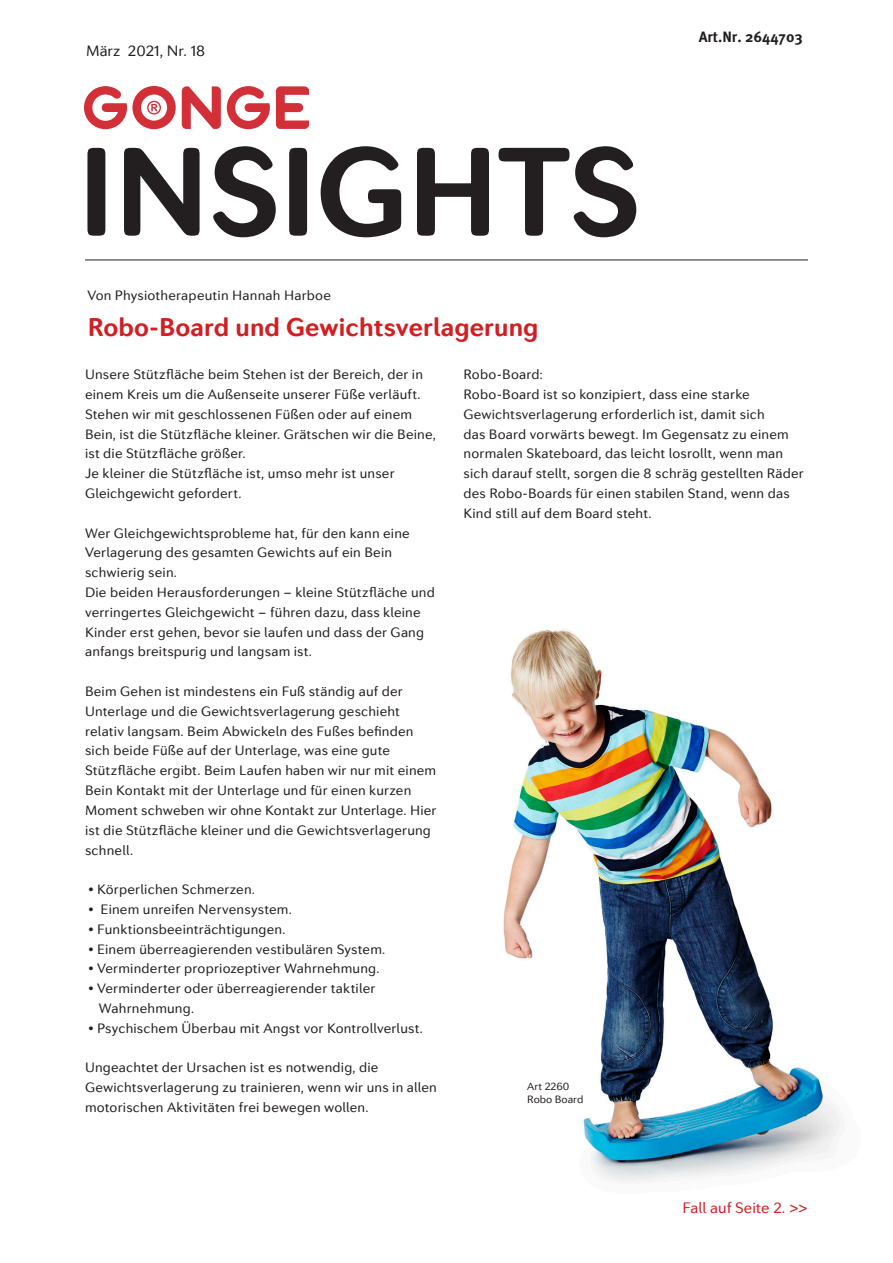
<style>
.page{position:relative;width:893px;height:1263px;background:#fff}
.page>*{position:absolute;margin:0;border:0;box-sizing:border-box;transform-origin:0 0}
.t1{font:700 123.9px "Seconda Soft";letter-spacing:-.01em;color:#231f20}
.t2{font:700 25.5px "Seconda Soft";letter-spacing:.005em;color:#d11f23}
.t3{font:15px "Seconda Soft";color:#d11f23}
.t4{font:15px "Seconda Soft";color:#231f20}
.t5{font:700 15px "Meta Pro";color:#221e1f}
.BRI{font:13.5px/19.8px "Seconda Soft";letter-spacing:.015em;color:#231f20}
.BR{font:10.5px "Seconda Soft";color:#231f20}
</style>
<div class="page">
<img style="left:503px;top:629px;width:337px;height:553px">
<hr style="left:85px;top:260px;width:723px;height:1px;background:#231f20">
<svg style="left:182px;top:86px;width:39px;height:43px"></svg>
<svg style="left:227px;top:86px;width:43px;height:43px"></svg>
<svg style="left:276px;top:86px;width:33px;height:43px"></svg>
<svg style="left:84px;top:86px;width:92px;height:43px"></svg>
<p class="t4" style="left:86px;top:42px;width:121px">März 2021, Nr. 18</p>
<p class="t1" style="left:78px;top:116px;width:565px">INSIGHTS</p>
<p class="BRI" style="left:87px;top:285px;width:245px">Von Physiotherapeutin Hannah Harboe</p>
<p class="t2" style="left:88px;top:311px;width:452px">Robo-Board und Gewichtsverlagerung</p>
<p class="t5" style="left:699px;top:25px;width:106px">Art.Nr. 2644703</p>
<p class="BRI" style="left:85px;top:365px;width:352px">Unsere Stützfläche beim Stehen ist der Bereich, der in einem Kreis um die Außenseite unserer Füße verläuft.<br>Stehen wir mit geschlossenen Füßen oder auf einem Bein, ist die Stützfläche kleiner. Grätschen wir die Beine, ist die Stützfläche größer.</p>
<p class="BRI" style="left:85px;top:464px;width:311px">Je kleiner die Stützfläche ist, umso mehr ist unser<br>Gleichgewicht gefordert.</p>
<p class="BRI" style="left:85px;top:523px;width:326px">Wer Gleichgewichtsprobleme hat, für den kann eine<br>Verlagerung des gesamten Gewichts auf ein Bein schwierig sein.</p>
<p class="BRI" style="left:85px;top:582px;width:351px">Die beiden Herausforderungen – kleine Stützfläche und verringertes Gleichgewicht – führen dazu, dass kleine Kinder erst gehen, bevor sie laufen und dass der Gang anfangs breitspurig und langsam ist.</p>
<p class="BRI" style="left:85px;top:681px;width:353px">Beim Gehen ist mindestens ein Fuß ständig auf der Unterlage und die Gewichtsverlagerung geschieht relativ langsam. Beim Abwickeln des Fußes befinden sich beide Füße auf der Unterlage, was eine gute Stützfläche ergibt. Beim Laufen haben wir nur mit einem Bein Kontakt mit der Unterlage und für einen kurzen Moment schweben wir ohne Kontakt zur Unterlage. Hier ist die Stützfläche kleiner und die Gewichtsverlagerung schnell.</p>
<p class="BRI" style="left:88px;top:879px;width:168px">• Körperlichen Schmerzen.</p>
<p class="BRI" style="left:88px;top:899px;width:205px">• Einem unreifen Nervensystem.</p>
<p class="BRI" style="left:88px;top:919px;width:199px">• Funktionsbeeinträchtigungen.</p>
<p class="BRI" style="left:88px;top:939px;width:298px">• Einem überreagierenden vestibulären System.</p>
<p class="BRI" style="left:88px;top:959px;width:292px">• Verminderter propriozeptiver Wahrnehmung.</p>
<p class="BRI" style="left:88px;top:978px;width:288px">• Verminderter oder überreagierender taktiler</p>
<p class="BRI" style="left:99px;top:998px;width:97px">Wahrnehmung.</p>
<p class="BRI" style="left:88px;top:1018px;width:336px">• Psychischem Überbau mit Angst vor Kontrollverlust.</p>
<p class="BRI" style="left:85px;top:1058px;width:353px">Ungeachtet der Ursachen ist es notwendig, die<br>Gewichtsverlagerung zu trainieren, wenn wir uns in allen motorischen Aktivitäten frei bewegen wollen.</p>
<p class="BRI" style="left:463px;top:365px;width:81px">Robo-Board:</p>
<p class="BRI" style="left:463px;top:384px;width:342px">Robo-Board ist so konzipiert, dass eine starke Gewichtsverlagerung erforderlich ist, damit sich<br>das Board vorwärts bewegt. Im Gegensatz zu einem normalen Skateboard, das leicht losrollt, wenn man sich darauf stellt, sorgen die 8 schräg gestellten Räder des Robo-Boards für einen stabilen Stand, wenn das Kind still auf dem Board steht.</p>
<p class="BR" style="left:527px;top:1080px;width:44px">Art 2260</p>
<p class="BR" style="left:527px;top:1093px;width:58px">Robo Board</p>
<p class="t3" style="left:682px;top:1199px;width:126px">Fall auf Seite 2. &gt;&gt;</p>
</div>
